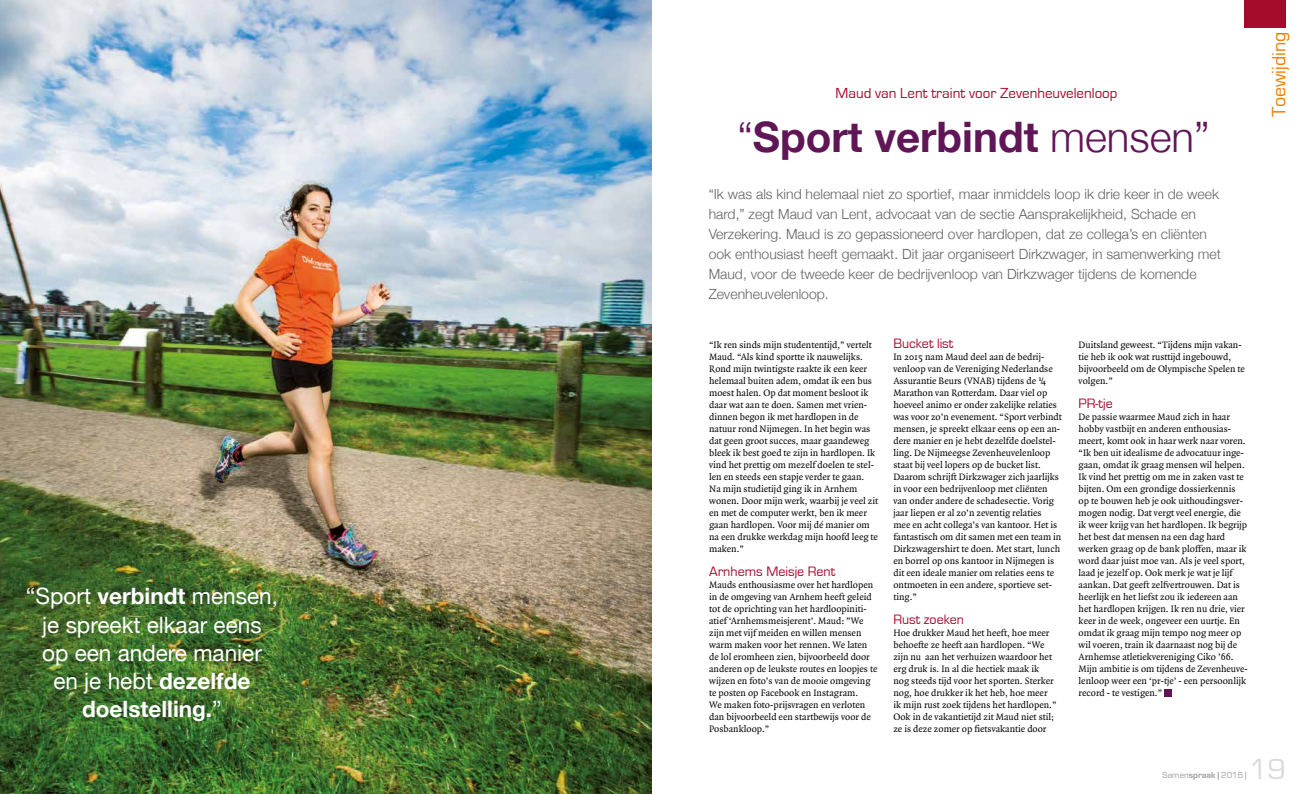
<style>
.page{position:relative;width:1304px;height:794px;background:#fff}
.page>*{position:absolute;margin:0;border:0;box-sizing:border-box;transform-origin:0 0}
.t1{font:700 42px "Helvetica Neue";color:#601556}
.t2{font:30px "Eurostile";color:#dadada}
.t3{font:22.6px/28.2px "Helvetica Neue";color:#fff;text-align:center}
.t4{font:20px "Eurostile";color:#f07f00}
.t5{font:15px "Eurostile";color:#a30a2c}
.t6{font:300 14px/20px "Helvetica Neue";color:#646363}
.t7{font:14px "Eurostile";color:#a30a2c}
.t8{font:10px/12px "Quadraat";color:#000}
.t9{font:9px "Eurostile";color:#9d9d9c}
.s1{font-weight:700}
.s2{font-weight:300}
</style>
<div class="page">
<img style="left:0;top:0;width:652px;height:794px">
<div style="left:1244px;top:0;width:42px;height:28px;background:#a30a2c"></div>
<div style="left:1164px;top:689px;width:8px;height:7px;background:#601556"></div>
<h3 class="t3" style="left:26px;top:583px;width:253px">“Sport <span class="s1">verbindt</span> mensen, je spreekt elkaar eens<br>op een andere manier<br>en je hebt <span class="s1">dezelfde doelstelling.</span>”</h3>
<h3 class="t5" style="left:836px;top:85px;width:283px">Maud van Lent traint voor Zevenheuvelenloop</h3>
<h1 class="t1" style="left:737px;top:104px;width:474px"><span class="s2">“</span>Sport verbindt <span class="s2">mensen”</span></h1>
<p class="t6" style="left:709px;top:183px;width:514px">“Ik was als kind helemaal niet zo sportief, maar inmiddels loop ik drie keer in de week hard,” zegt Maud van Lent, advocaat van de sectie Aansprakelijkheid, Schade en Verzekering. Maud is zo gepassioneerd over hardlopen, dat ze collega’s en cliënten ook enthousiast heeft gemaakt. Dit jaar organiseert Dirkzwager, in samenwerking met Maud, voor de tweede keer de bedrijvenloop van Dirkzwager tijdens de komende Zevenheuvelenloop.</p>
<p class="t8" style="left:709px;top:339px;width:170px">“Ik ren sinds mijn studententijd,” vertelt Maud. “Als kind sportte ik nauwelijks.<br>Rond mijn twintigste raakte ik een keer helemaal buiten adem, omdat ik een bus moest halen. Op dat moment besloot ik daar wat aan te doen. Samen met vrien&shy;dinnen begon ik met hardlopen in de natuur rond Nijmegen. In het begin was dat geen groot succes, maar gaandeweg bleek ik best goed te zijn in hardlopen. Ik vind het prettig om mezelf doelen te stel&shy;len en steeds een stapje verder te gaan.<br>Na mijn studietijd ging ik in Arnhem wonen. Door mijn werk, waarbij je veel zit en met de computer werkt, ben ik meer gaan hardlopen. Voor mij dé manier om na een drukke werkdag mijn hoofd leeg te maken.”</p>
<h3 class="t7" style="left:709px;top:564px;width:128px">Arnhems Meisje Rent</h3>
<p class="t8" style="left:709px;top:579px;width:170px">Mauds enthousiasme over het hardlopen in de omgeving van Arnhem heeft geleid tot de oprichting van het hardloopiniti&shy;atief ‘Arnhemsmeisjerent’. Maud: ”We zijn met vijf meiden en willen mensen warm maken voor het rennen. We laten de lol eromheen zien, bijvoorbeeld door anderen op de leukste routes en loopjes te wijzen en foto’s van de mooie omgeving te posten op Facebook en Instagram.<br>We maken foto-prijsvragen en verloten dan bijvoorbeeld een startbewijs voor de Posbankloop.”</p>
<h3 class="t7" style="left:893px;top:336px;width:62px">Bucket list</h3>
<p class="t8" style="left:893px;top:351px;width:170px">In 2015 nam Maud deel aan de bedrij&shy;venloop van de Vereniging Nederlandse Assurantie Beurs (VNAB) tijdens de ¼ Marathon van Rotterdam. Daar viel op hoeveel animo er onder zakelijke relaties was voor zo’n evenement. “Sport verbindt mensen, je spreekt elkaar eens op een an&shy;dere manier en je hebt dezelfde doelstel&shy;ling. De Nijmeegse Zevenheuvelenloop staat bij veel lopers op de bucket list.<br>Daarom schrijft Dirkzwager zich jaarlijks in voor een bedrijvenloop met cliënten van onder andere de schadesectie. Vorig jaar liepen er al zo’n zeventig relaties<br>mee en acht collega’s van kantoor. Het is fantastisch om dit samen met een team in Dirkzwagershirt te doen. Met start, lunch en borrel op ons kantoor in Nijmegen is dit een ideale manier om relaties eens te ontmoeten in een andere, sportieve set&shy;ting.”</p>
<h3 class="t7" style="left:893px;top:612px;width:72px">Rust zoeken</h3>
<p class="t8" style="left:893px;top:627px;width:165px">Hoe drukker Maud het heeft, hoe meer behoefte ze heeft aan hardlopen. “We zijn nu aan het verhuizen waardoor het erg druk is. In al die hectiek maak ik nog steeds tijd voor het sporten. Sterker nog, hoe drukker ik het heb, hoe meer ik mijn rust zoek tijdens het hardlopen.” Ook in de vakantietijd zit Maud niet stil; ze is deze zomer op fietsvakantie door</p>
<p class="t8" style="left:1079px;top:339px;width:168px">Duitsland geweest. “Tijdens mijn vakan&shy;tie heb ik ook wat rusttijd ingebouwd, bijvoorbeeld om de Olympische Spelen te volgen.”</p>
<h3 class="t7" style="left:1079px;top:396px;width:36px">PR-tje</h3>
<p class="t8" style="left:1079px;top:411px;width:171px">De passie waarmee Maud zich in haar hobby vastbijt en anderen enthousias&shy;meert, komt ook in haar werk naar voren. “Ik ben uit idealisme de advocatuur inge&shy;gaan, omdat ik graag mensen wil helpen.<br>Ik vind het prettig om me in zaken vast te bijten. Om een grondige dossierkennis op te bouwen heb je ook uithoudingsver&shy;mogen nodig. Dat vergt veel energie, die ik weer krijg van het hardlopen. Ik begrijp het best dat mensen na een dag hard werken graag op de bank ploffen, maar ik word daar juist moe van. Als je veel sport, laad je jezelf op. Ook merk je wat je lijf aankan. Dat geeft zelfvertrouwen. Dat is heerlijk en het liefst zou ik iedereen aan het hardlopen krijgen. Ik ren nu drie, vier keer in de week, ongeveer een uurtje. En omdat ik graag mijn tempo nog meer op wil voeren, train ik daarnaast nog bij de Arnhemse atletiekvereniging Ciko ’66.<br>Mijn ambitie is om tijdens de Zevenheuve&shy;lenloop weer een ‘pr-tje’ - een persoonlijk record - te vestigen.”</p>
<h3 class="t4" style="left:1268px;top:117px;width:87px;rotate:-90deg">Toewijding</h3>
<h2 class="t2" style="left:1249px;top:752px;width:38px">19</h2>
<p class="t9" style="left:1163px;top:770px;width:85px">Samen<span class="s1">spraak |</span> 2016 |</p>
</div>
